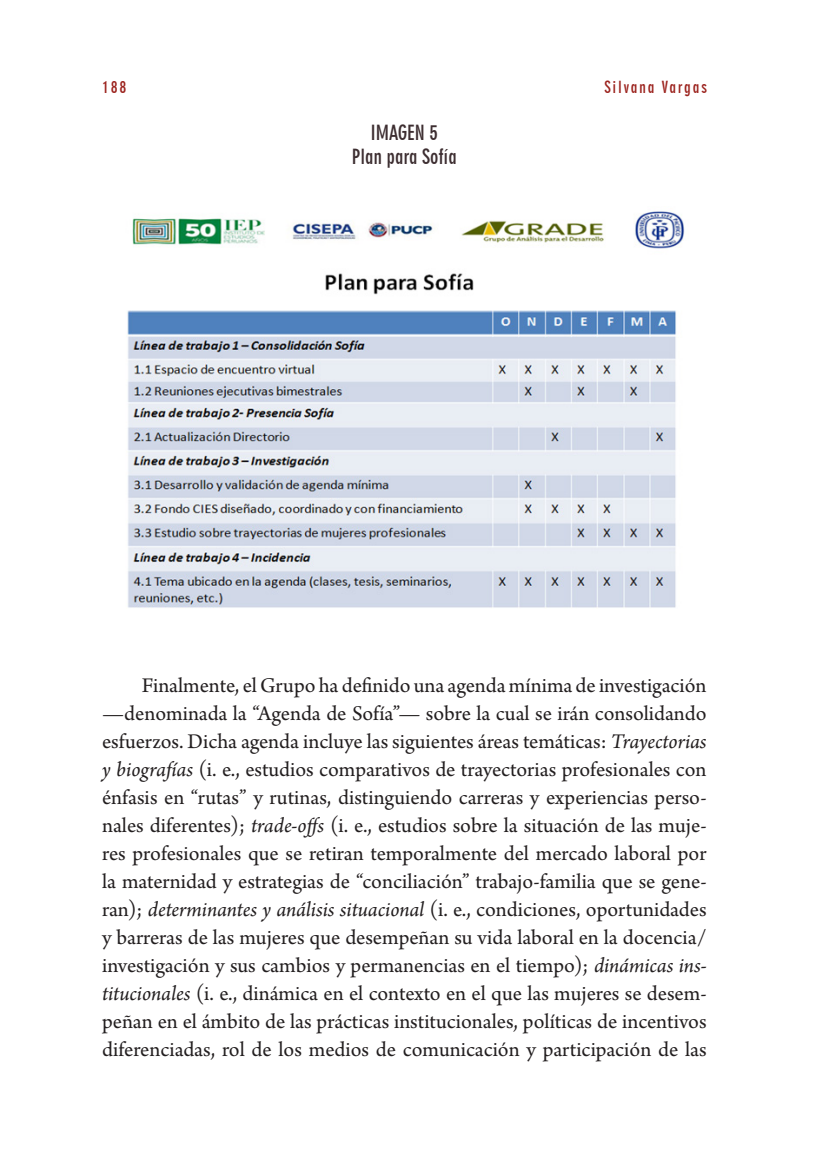
<style>
.page{position:relative;width:823px;height:1163px;background:#fff}
.page>*{position:absolute;margin:0;border:0;box-sizing:border-box;transform-origin:0 0}
.Texto_general{font:22px/28px "Arno Pro";color:#231f20;text-align:justify}
.Titulo_grafico{font:20px "Geometric 706 BT Bold Condensed B";color:#3d2e31}
.t1{font:16px "Geometric 706 BT Bold Condensed B";letter-spacing:.11em;color:#9c241f}
.s1{font-style:italic}
</style>
<div class="page">
<img style="left:127px;top:211px;width:558px;height:397px">
<p class="t1" style="left:102px;top:77px;width:26px">188</p>
<p class="t1" style="left:604px;top:77px;width:104px">Silvana Vargas</p>
<p class="Titulo_grafico" style="left:370px;top:121px;width:68px">IMAGEN 5</p>
<p class="Titulo_grafico" style="left:352px;top:145px;width:106px">Plan para Sofía</p>
<p class="Texto_general" style="left:102px;top:672px;width:605px;text-indent:40px">Finalmente, el Grupo ha definido una agenda mínima de investigación —denominada la “Agenda de Sofía”— sobre la cual se irán consolidando esfuerzos. Dicha agenda incluye las siguientes áreas temáticas: <span class="s1">Trayectorias y biografías</span> (i. e., estudios comparativos de trayectorias profesionales con énfasis en “rutas” y rutinas, distinguiendo carreras y experiencias perso&shy;nales diferentes); <span class="s1">trade-offs</span> (i. e., estudios sobre la situación de las muje&shy;res profesionales que se retiran temporalmente del mercado laboral por la maternidad y estrategias de “conciliación” trabajo-familia que se gene&shy;ran); <span class="s1">determinantes y análisis situacional</span> (i. e., condiciones, oportunidades y barreras de las mujeres que desempeñan su vida laboral en la docencia/ investigación y sus cambios y permanencias en el tiempo); <span class="s1">dinámicas ins&shy;titucionales</span> (i. e., dinámica en el contexto en el que las mujeres se desem&shy;peñan en el ámbito de las prácticas institucionales, políticas de incentivos diferenciadas, rol de los medios de comunicación y participación de las</p>
</div>
